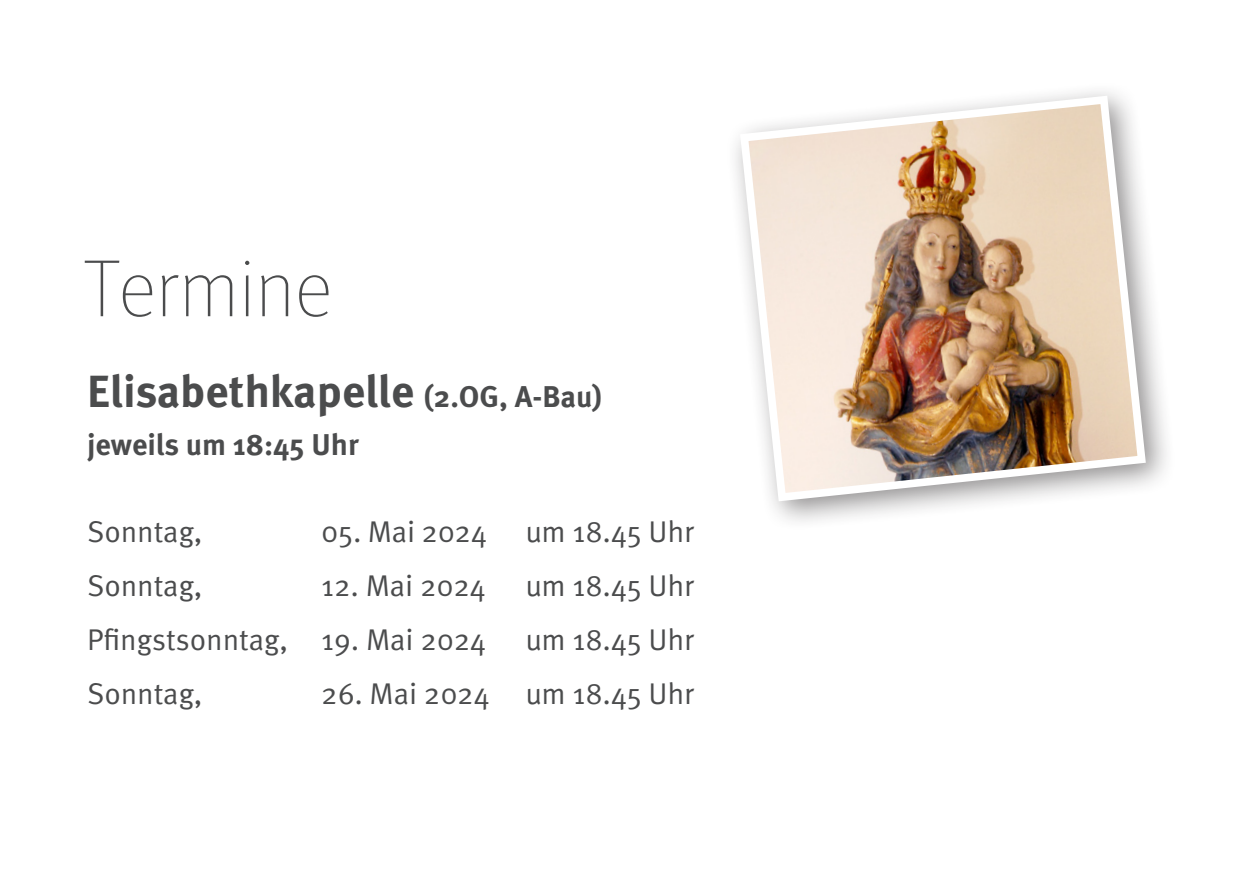
<style>
.page{position:relative;width:1259px;height:893px;background:#fff}
.page>*{position:absolute;margin:0;border:0;box-sizing:border-box;transform-origin:0 0}
.t1{font:100 81px "Meta OT";color:#4b4c4d}
.t2{font:700 45px "Meta Pro";color:#4b4c4d}
.t3{font:30px "Meta Pro Norm";letter-spacing:-.005em;color:#4b4c4d}
.t4{font:700 30px "Meta Pro";color:#4b4c4d}
.s1{font-size:30px}
</style>
<div class="page">
<div style="left:724px;top:80px;width:452px;height:452px;background:#231f20;opacity:.5"></div>
<img style="left:736px;top:91px;width:414px;height:414px">
<h1 class="t1" style="left:84px;top:243px;width:250px">Termine</h1>
<h2 class="t2" style="left:87px;top:356px;width:516px">Elisabethkapelle <span class="s1">(2.OG, A-Bau)</span></h2>
<p class="t4" style="left:87px;top:421px;width:273px">jeweils um 18:45 Uhr</p>
<p class="t3" style="left:87px;top:509px;width:117px">Sonntag,</p>
<p class="t3" style="left:321px;top:509px;width:167px">05. Mai 2024</p>
<p class="t3" style="left:525px;top:509px;width:170px">um 18.45 Uhr</p>
<p class="t3" style="left:87px;top:563px;width:117px">Sonntag,</p>
<p class="t3" style="left:321px;top:563px;width:166px">12. Mai 2024</p>
<p class="t3" style="left:525px;top:563px;width:170px">um 18.45 Uhr</p>
<p class="t3" style="left:87px;top:617px;width:400px">Pfingstsonntag, 19. Mai 2024</p>
<p class="t3" style="left:525px;top:617px;width:170px">um 18.45 Uhr</p>
<p class="t3" style="left:87px;top:671px;width:117px">Sonntag,</p>
<p class="t3" style="left:321px;top:671px;width:374px">26. Mai 2024 um 18.45 Uhr</p>
</div>
